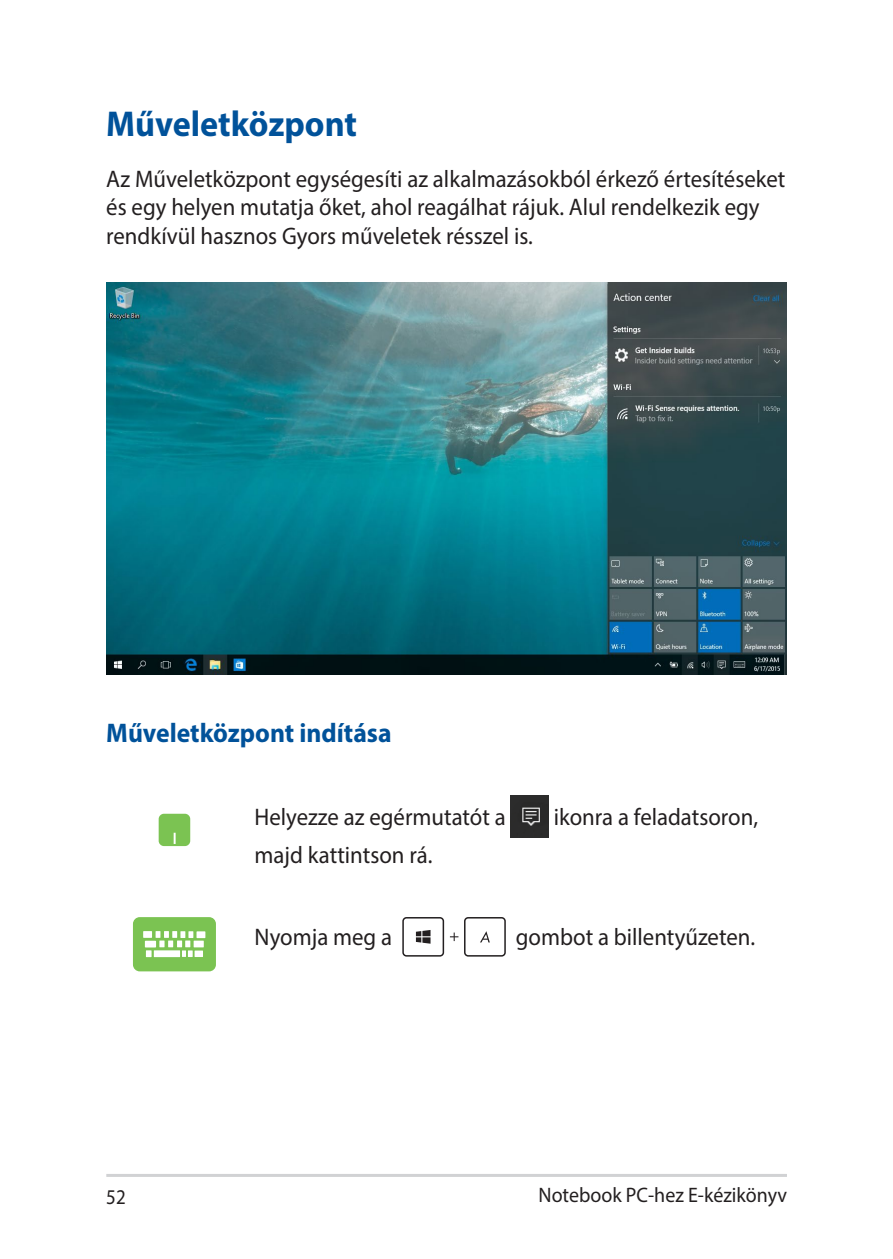
<style>
.page{position:relative;width:893px;height:1259px;background:#fff}
.page>*{position:absolute;margin:0;border:0;box-sizing:border-box;transform-origin:0 0}
.t1{font:700 36px "Myriad Pro";color:#01529a;scale:.95 1}
.t2{font:700 27px "Myriad Pro";color:#01529a;scale:.95 1}
.t3{font:24px/28.8px "Myriad Pro";color:#231f20;scale:.95 1}
.t4{font:21px "Myriad Pro";color:#231f20;scale:.95 1}
.t5{font:21px "Myriad Pro";color:#231f20;scale:.9 1}
</style>
<div class="page">
<hr style="left:106px;top:1174px;width:681px;height:3px;background:#d1d2d4">
<img style="left:106px;top:282px;width:681px;height:392px">
<div style="left:159px;top:813px;width:31px;height:33px;background:#7bc352;border-radius:5px"></div>
<svg style="left:174px;top:832px;width:2px;height:12px"></svg>
<img style="left:511px;top:795px;width:38px;height:43px">
<div style="left:134px;top:918px;width:81px;height:52px;background:#7bc352;border-radius:6px"></div>
<div style="left:133px;top:917px;width:83px;height:54px;border:2px solid #7bc352;border-radius:6px"></div>
<div style="left:197px;top:931px;width:8px;height:7px;background:#fff"></div>
<div style="left:145px;top:940px;width:11px;height:7px;background:#fff"></div>
<div style="left:146px;top:950px;width:6px;height:7px;background:#fff"></div>
<div style="left:154px;top:950px;width:26px;height:7px;background:#fff"></div>
<div style="left:194px;top:940px;width:10px;height:7px;background:#fff"></div>
<svg style="left:156px;top:931px;width:37px;height:26px"></svg>
<div style="left:195px;top:950px;width:8px;height:7px;background:#fff"></div>
<div style="left:143px;top:931px;width:9px;height:7px;background:#fff"></div>
<div style="left:464px;top:917px;width:42px;height:39px;border:2px solid #231f20;border-radius:3px"></div>
<svg style="left:450px;top:932px;width:8px;height:9px"></svg>
<div style="left:402px;top:917px;width:42px;height:39px;border:2px solid #231f20;border-radius:3px"></div>
<svg style="left:416px;top:930px;width:14px;height:13px"></svg>
<svg style="left:480px;top:931px;width:10px;height:11px"></svg>
<h1 class="t1" style="left:106px;top:101px;width:265px">Műveletközpont</h1>
<p class="t3" style="left:106px;top:164px;width:716px">Az Műveletközpont egységesíti az alkalmazásokból érkező értesítéseket és egy helyen mutatja őket, ahol reagálhat rájuk. Alul rendelkezik egy rendkívül hasznos Gyors műveletek résszel is.</p>
<p class="t2" style="left:106px;top:715px;width:302px">Műveletközpont indítása</p>
<p class="t3" style="left:255px;top:802px;width:266px">Helyezze az egérmutatót a</p>
<p class="t3" style="left:554px;top:802px;width:217px">ikonra a feladatsoron,</p>
<p class="t3" style="left:255px;top:840px;width:189px">majd kattintson rá.</p>
<p class="t3" style="left:255px;top:922px;width:146px">Nyomja meg a</p>
<p class="t3" style="left:516px;top:922px;width:253px">gombot a billentyűzeten.</p>
<p class="t5" style="left:106px;top:1184px;width:23px">52</p>
<p class="t4" style="left:539px;top:1182px;width:263px">Notebook PC-hez E-kézikönyv</p>
</div>
